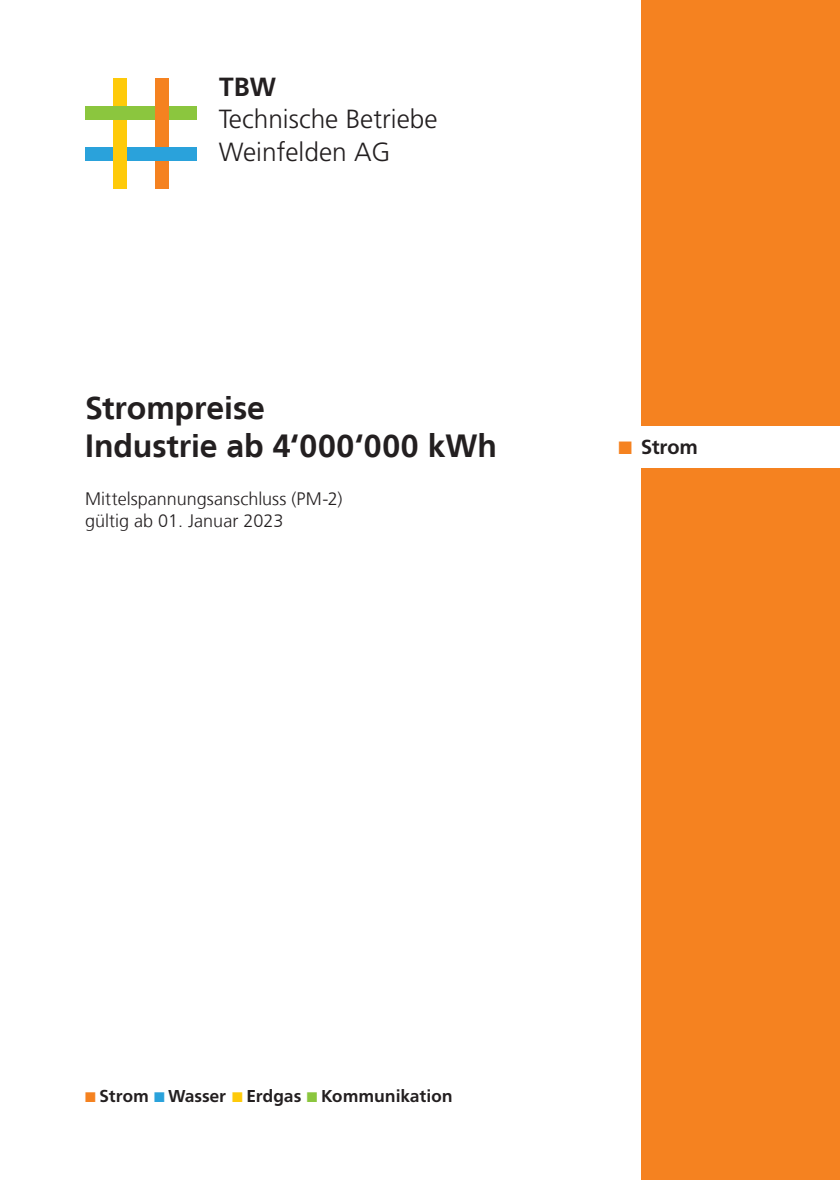
<style>
.page{position:relative;width:840px;height:1191px;background:#fff}
.page>*{position:absolute;margin:0;border:0;box-sizing:border-box;transform-origin:0 0}
.t1{font:700 32px "Frutiger LT";color:#231f20}
.t2{font:300 26.2px/32.4px "Frutiger";color:#231f20}
.t3{font:700 20px "Frutiger BQ";color:#231f20}
.t4{font:300 18px "Frutiger LT";color:#231f20}
.t5{font:700 17px "Frutiger BQ";letter-spacing:.03em;color:#231f20}
.s1{font-weight:700}
.s2{color:#f58220}
.s3{color:#2aa2db}
.s4{color:#feca0a}
.s5{color:#8bc63e}
</style>
<div class="page">
<div style="left:641px;top:0;width:198px;height:425px;background:#f58220"></div>
<div style="left:641px;top:468px;width:198px;height:711px;background:#f58220"></div>
<div style="left:155px;top:124px;width:13px;height:65px;background:#f58220"></div>
<div style="left:113px;top:78px;width:14px;height:67px;background:#feca0a"></div>
<div style="left:85px;top:106px;width:111px;height:14px;background:#8bc63e"></div>
<div style="left:85px;top:147px;width:111px;height:14px;background:#2aa2db"></div>
<div style="left:155px;top:78px;width:13px;height:66px;background:#f58220"></div>
<div style="left:113px;top:126px;width:14px;height:63px;background:#feca0a"></div>
<p class="t2" style="left:218px;top:71px;width:220px"><span class="s1">TBW<br></span>Technische Betriebe<br>Weinfelden AG</p>
<p class="t1" style="left:85px;top:389px;width:181px">Strompreise</p>
<p class="t1" style="left:85px;top:427px;width:413px">Industrie ab 4‘000‘000 kWh</p>
<p class="t4" style="left:85px;top:488px;width:258px">Mittelspannungsanschluss (PM-2)</p>
<p class="t4" style="left:85px;top:510px;width:200px">gültig ab 01. Januar 2023</p>
<p class="t3" style="left:618px;top:435px;width:81px"><span class="s2">■</span> Strom</p>
<p class="t5" style="left:85px;top:1085px;width:368px"><span class="s2">■</span> Strom <span class="s3">■</span> Wasser <span class="s4">■</span> Erdgas <span class="s5">■</span> Kommunikation</p>
</div>
